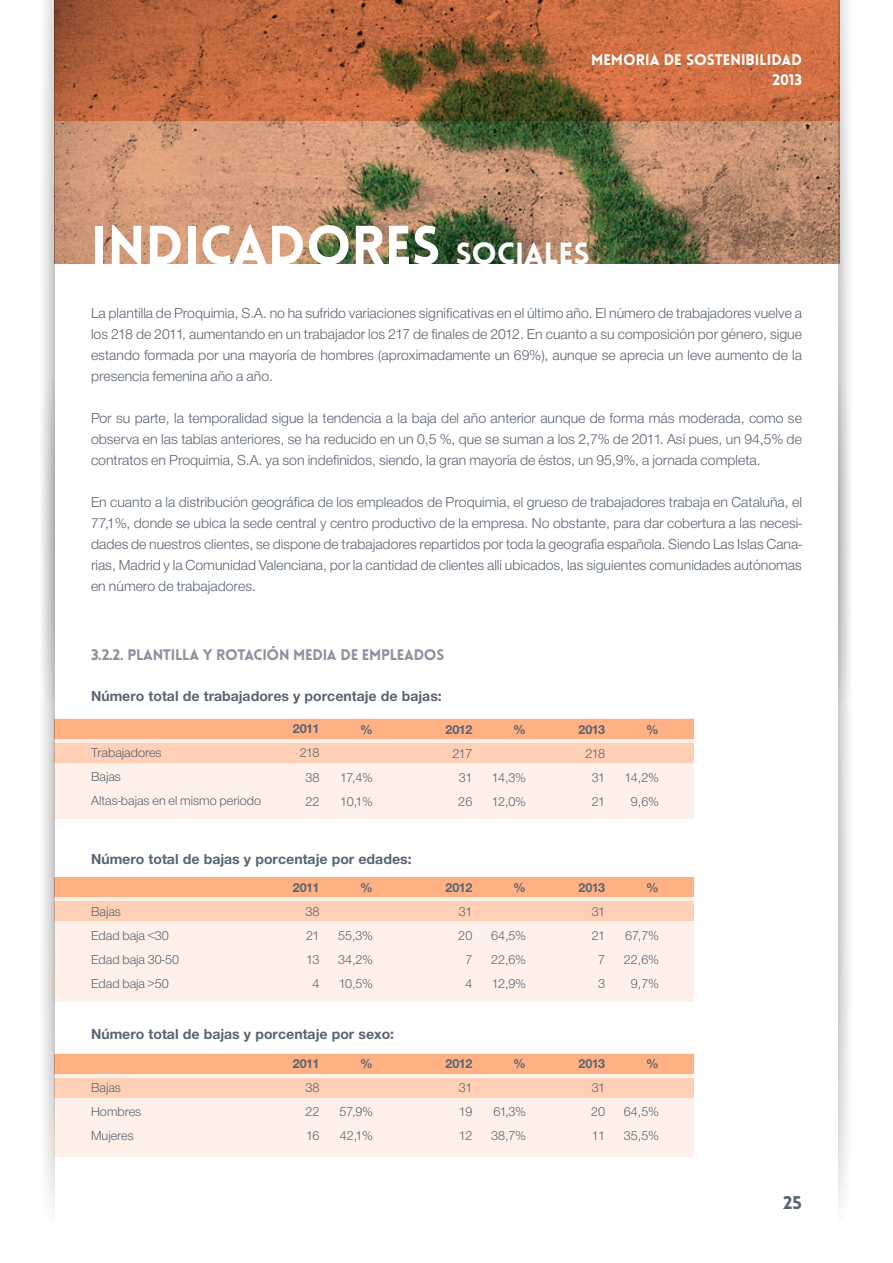
<style>
.page{position:relative;width:893px;height:1263px;background:#fff}
.page>*{position:absolute;margin:0;border:0;box-sizing:border-box;transform-origin:0 0}
.t1{font:900 54px "Lovelo";color:#fff}
.t2{font:900 18px "Lovelo";color:#5a6472}
.t3{font:15px/21px "NH45";color:#5a6472;text-align:justify}
.t4{font:15px "NH75";color:#5a6472}
.t5{font:900 15px "Lovelo";letter-spacing:-.02em;color:#8e929d}
.t6{font:900 15px/19.5px "Lovelo";color:#fff;text-align:right}
.t7{font:13.5px/24px "NH45";color:#5a6472}
.t8{font:13.5px "NH75";letter-spacing:-.05em;color:#5a6472}
.s1{font-size:30px}
</style>
<div class="page">
<svg style="left:40px;top:190px;width:14px;height:21px"></svg>
<img style="left:839px;top:0;width:10px;height:217px">
<svg style="left:839px;top:190px;width:10px;height:21px"></svg>
<img style="left:838px;top:217px;width:13px;height:991px">
<img style="left:54px;top:0;width:785px;height:264px">
<div style="left:54px;top:719px;width:639px;height:100px;background:#fff1e9"></div>
<div style="left:54px;top:877px;width:639px;height:124px;background:#fff1e9"></div>
<div style="left:54px;top:1053px;width:639px;height:104px;background:#fff1e9"></div>
<div style="left:54px;top:719px;width:639px;height:20px;background:#ffb184"></div>
<div style="left:54px;top:877px;width:639px;height:20px;background:#ffb184"></div>
<div style="left:54px;top:1054px;width:639px;height:19px;background:#ffb184"></div>
<div style="left:54px;top:743px;width:639px;height:20px;background:#ffd0b6"></div>
<div style="left:54px;top:901px;width:639px;height:20px;background:#ffd0b6"></div>
<div style="left:54px;top:1078px;width:639px;height:19px;background:#ffd0b6"></div>
<p class="t6" style="left:591px;top:51px;width:212px">MEMORIA DE SOSTENIBILIDAD<br>2013</p>
<h1 class="t1" style="left:91px;top:212px;width:500px">INDICADORES <span class="s1">SOCIALES</span></h1>
<p class="t3" style="left:91px;top:304px;width:712px">La plantilla de Proquimia, S.A. no ha sufrido variaciones significativas en el último año. El número de trabajadores vuelve a los 218 de 2011, aumentando en un trabajador los 217 de finales de 2012. En cuanto a su composición por género, sigue estando formada por una mayoría de hombres (aproximadamente un 69%), aunque se aprecia un leve aumento de la presencia femenina año a año.</p>
<p class="t3" style="left:91px;top:409px;width:712px">Por su parte, la temporalidad sigue la tendencia a la baja del año anterior aunque de forma más moderada, como se observa en las tablas anteriores, se ha reducido en un 0,5 %, que se suman a los 2,7% de 2011. Así pues, un 94,5% de contratos en Proquimia, S.A. ya son indefinidos, siendo, la gran mayoría de éstos, un 95,9%, a jornada completa.</p>
<p class="t3" style="left:91px;top:493px;width:712px">En cuanto a la distribución geográfica de los empleados de Proquimia, el grueso de trabajadores trabaja en Cataluña, el 77,1%, donde se ubica la sede central y centro productivo de la empresa. No obstante, para dar cobertura a las necesi&shy;dades de nuestros clientes, se dispone de trabajadores repartidos por toda la geografía española. Siendo Las Islas Cana&shy;rias, Madrid y la Comunidad Valenciana, por la cantidad de clientes allí ubicados, las siguientes comunidades autónomas en número de trabajadores.</p>
<p class="t5" style="left:91px;top:645px;width:355px">3.2.2. PLANTILLA Y ROTACIÓN MEDIA DE EMPLEADOS</p>
<p class="t4" style="left:91px;top:686px;width:352px">Número total de trabajadores y porcentaje de bajas:</p>
<p class="t7" style="left:91px;top:742px;width:171px">Trabajadores<br>Bajas<br>Altas-bajas en el mismo periodo</p>
<p class="t8" style="left:293px;top:720px;width:28px">2011</p>
<p class="t7" style="left:300px;top:742px;width:21px;text-align:center">218<br>38<br>22</p>
<p class="t8" style="left:360px;top:720px;width:14px">%</p>
<p class="t7" style="left:340px;top:766px;width:34px">17,4%<br>10,1%</p>
<p class="t4" style="left:91px;top:849px;width:322px">Número total de bajas y porcentaje por edades:</p>
<p class="t7" style="left:91px;top:900px;width:90px">Bajas<br>Edad baja &lt;30<br>Edad baja 30-50<br>Edad baja &gt;50</p>
<p class="t8" style="left:293px;top:878px;width:28px">2011</p>
<p class="t7" style="left:305px;top:900px;width:16px;text-align:center">38<br>21<br>13<br>4</p>
<p class="t8" style="left:360px;top:878px;width:14px">%</p>
<p class="t7" style="left:338px;top:924px;width:36px;text-align:justify">55,3% 34,2% 10,5%</p>
<p class="t4" style="left:91px;top:1024px;width:305px">Número total de bajas y porcentaje por sexo:</p>
<p class="t7" style="left:91px;top:1077px;width:52px">Bajas<br>Hombres<br>Mujeres</p>
<p class="t8" style="left:293px;top:1054px;width:28px">2011</p>
<p class="t7" style="left:305px;top:1077px;width:16px;text-align:justify">38<br>22<br>16</p>
<p class="t8" style="left:360px;top:1055px;width:14px">%</p>
<p class="t7" style="left:339px;top:1101px;width:35px">57,9%<br>42,1%</p>
<p class="t8" style="left:446px;top:720px;width:28px">2012</p>
<p class="t7" style="left:453px;top:742px;width:21px;text-align:center">217<br>31<br>26</p>
<p class="t8" style="left:446px;top:878px;width:28px">2012</p>
<p class="t7" style="left:458px;top:900px;width:16px;text-align:center">31<br>20<br>7<br>4</p>
<p class="t8" style="left:446px;top:1054px;width:28px">2012</p>
<p class="t7" style="left:459px;top:1077px;width:15px;text-align:justify">31<br>19<br>12</p>
<p class="t8" style="left:513px;top:720px;width:14px">%</p>
<p class="t7" style="left:492px;top:766px;width:36px">14,3%<br>12,0%</p>
<p class="t8" style="left:513px;top:878px;width:14px">%</p>
<p class="t7" style="left:491px;top:924px;width:36px;text-align:justify">64,5% 22,6% 12,9%</p>
<p class="t8" style="left:513px;top:1055px;width:14px">%</p>
<p class="t7" style="left:491px;top:1101px;width:36px">61,3%<br>38,7%</p>
<p class="t8" style="left:578px;top:720px;width:28px">2013</p>
<p class="t7" style="left:585px;top:742px;width:21px;text-align:center">218<br>31<br>21</p>
<p class="t8" style="left:646px;top:720px;width:14px">%</p>
<p class="t7" style="left:625px;top:766px;width:36px;text-align:center">14,2%<br>9,6%</p>
<p class="t8" style="left:578px;top:878px;width:28px">2013</p>
<p class="t7" style="left:592px;top:900px;width:15px;text-align:center">31<br>21<br>7<br>3</p>
<p class="t8" style="left:646px;top:878px;width:14px">%</p>
<p class="t7" style="left:624px;top:924px;width:36px;text-align:center">67,7%<br>22,6%<br>9,7%</p>
<p class="t8" style="left:578px;top:1055px;width:28px">2013</p>
<p class="t7" style="left:591px;top:1077px;width:16px;text-align:justify">31<br>20<br>11</p>
<p class="t8" style="left:646px;top:1055px;width:14px">%</p>
<p class="t7" style="left:624px;top:1101px;width:36px">64,5%<br>35,5%</p>
<p class="t2" style="left:783px;top:1191px;width:20px">25</p>
</div>
